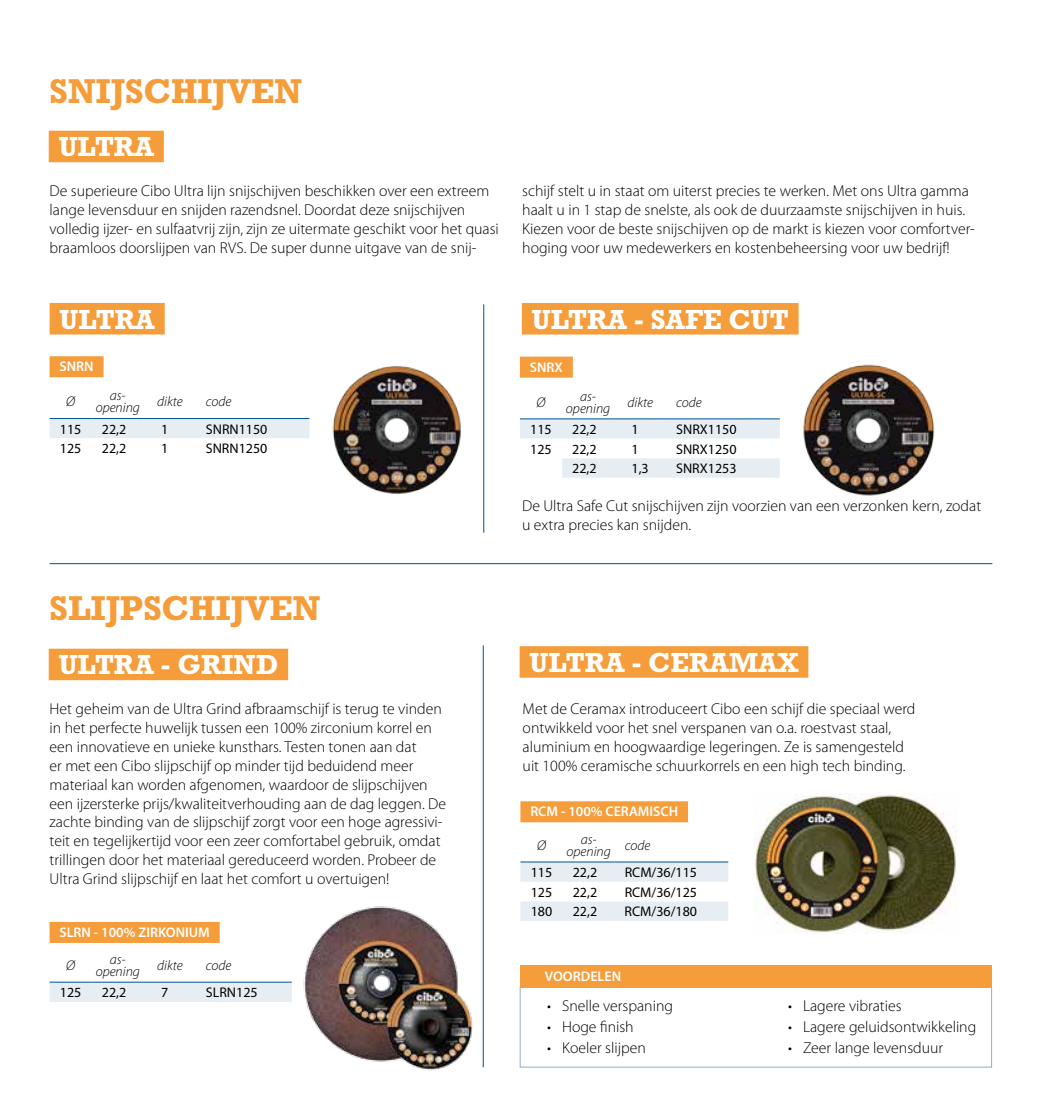
<style>
.page{position:relative;width:1042px;height:1117px;background:#fff}
.page>*{position:absolute;margin:0;border:0;box-sizing:border-box;transform-origin:0 0}
.t1{font:700 35px "Rockwell";color:#f59d3b}
.t2{font:700 28px "Rockwell";color:#fff}
.t3{font:300 15.75px/18.9px "Myriad Pro";color:#000}
.t4{font:14px "Myriad Pro";color:#000}
.t5{font:italic 300 14px/12.2px "Myriad Pro";color:#000}
.t6{font:600 14px "Myriad Pro";color:#fff}
</style>
<div class="page">
<hr style="left:483px;top:304px;width:1px;height:228px;background:#005092">
<hr style="left:50px;top:563px;width:942px;height:1px;background:#005092">
<hr style="left:483px;top:645px;width:1px;height:422px;background:#005092">
<div style="left:49px;top:648px;width:239px;height:32px;background:#f59d3b"></div>
<div style="left:520px;top:646px;width:288px;height:31px;background:#f59d3b"></div>
<div style="left:50px;top:982px;width:242px;height:19px;background:#e6eef4"></div>
<hr style="left:50px;top:981px;width:42px;height:1px;background:#005092">
<hr style="left:92px;top:981px;width:52px;height:1px;background:#005092">
<hr style="left:144px;top:981px;width:52px;height:1px;background:#005092">
<hr style="left:196px;top:981px;width:96px;height:1px;background:#005092">
<div style="left:50px;top:921px;width:170px;height:21px;background:#f59d3b"></div>
<svg style="left:520px;top:862px;width:208px;height:58px"></svg>
<hr style="left:520px;top:861px;width:43px;height:1px;background:#005092">
<hr style="left:563px;top:861px;width:52px;height:1px;background:#005092">
<hr style="left:615px;top:861px;width:113px;height:1px;background:#005092">
<div style="left:520px;top:801px;width:168px;height:21px;background:#f59d3b"></div>
<div style="left:520px;top:964px;width:472px;height:23px;background:#f59d3b"></div>
<img style="left:303px;top:906px;width:170px;height:165px">
<img style="left:755px;top:793px;width:202px;height:140px">
<div style="left:49px;top:131px;width:115px;height:31px;background:#f59d3b"></div>
<div style="left:50px;top:303px;width:115px;height:31px;background:#f59d3b"></div>
<div style="left:50px;top:419px;width:238px;height:19px;background:#e6eef4"></div>
<hr style="left:50px;top:418px;width:42px;height:1px;background:#005092">
<hr style="left:92px;top:418px;width:52px;height:1px;background:#005092">
<hr style="left:144px;top:418px;width:52px;height:1px;background:#005092">
<hr style="left:196px;top:418px;width:113px;height:1px;background:#005092">
<div style="left:50px;top:356px;width:54px;height:21px;background:#f59d3b"></div>
<svg style="left:523px;top:419px;width:238px;height:58px"></svg>
<hr style="left:520px;top:418px;width:42px;height:1px;background:#005092">
<hr style="left:562px;top:418px;width:52px;height:1px;background:#005092">
<hr style="left:614px;top:418px;width:52px;height:1px;background:#005092">
<hr style="left:666px;top:418px;width:114px;height:1px;background:#005092">
<div style="left:520px;top:356px;width:53px;height:21px;background:#f59d3b"></div>
<div style="left:522px;top:303px;width:276px;height:31px;background:#f59d3b"></div>
<img style="left:761px;top:364px;width:174px;height:132px">
<img style="left:288px;top:359px;width:235px;height:155px">
<h1 class="t1" style="left:50px;top:70px;width:254px">SNIJSCHIJVEN</h1>
<h2 class="t2" style="left:59px;top:130px;width:97px">ULTRA</h2>
<p class="t3" style="left:50px;top:182px;width:451px">De superieure Cibo Ultra lijn snijschijven beschikken over een extreem lange levensduur en snijden razendsnel. Doordat deze snijschijven volledig ijzer- en sulfaatvrij zijn, zijn ze uitermate geschikt voor het quasi braamloos doorslijpen van RVS. De super dunne uitgave van de snij-</p>
<p class="t3" style="left:522px;top:182px;width:454px">schijf stelt u in staat om uiterst precies te werken. Met ons Ultra gamma haalt u in 1 stap de snelste, als ook de duurzaamste snijschijven in huis.<br>Kiezen voor de beste snijschijven op de markt is kiezen voor comfortver&shy;hoging voor uw medewerkers en kostenbeheersing voor uw bedrijf!</p>
<h2 class="t2" style="left:60px;top:302px;width:97px">ULTRA</h2>
<h2 class="t2" style="left:532px;top:302px;width:258px">ULTRA - SAFE CUT</h2>
<p class="t6" style="left:59px;top:359px;width:36px">SNRN</p>
<p class="t6" style="left:530px;top:359px;width:35px">SNRX</p>
<p class="t5" style="left:66px;top:396px;width:11px">Ø</p>
<p class="t5" style="left:96px;top:389px;width:89px;text-indent:14px">as-<br>opening dikte</p>
<p class="t5" style="left:206px;top:396px;width:27px">code</p>
<p class="t4" style="left:60px;top:421px;width:23px">115</p>
<p class="t4" style="left:102px;top:421px;width:26px">22,2</p>
<p class="t4" style="left:161px;top:421px;width:9px">1</p>
<p class="t4" style="left:206px;top:421px;width:63px">SNRN1150</p>
<p class="t4" style="left:60px;top:441px;width:23px">125</p>
<p class="t4" style="left:102px;top:441px;width:26px">22,2</p>
<p class="t4" style="left:161px;top:441px;width:9px">1</p>
<p class="t4" style="left:206px;top:441px;width:63px">SNRN1250</p>
<p class="t5" style="left:536px;top:396px;width:11px">Ø</p>
<p class="t5" style="left:566px;top:390px;width:89px;text-indent:14px">as-<br>opening dikte</p>
<p class="t5" style="left:676px;top:396px;width:27px">code</p>
<p class="t4" style="left:530px;top:422px;width:23px">115</p>
<p class="t4" style="left:572px;top:422px;width:26px">22,2</p>
<p class="t4" style="left:631px;top:422px;width:9px">1</p>
<p class="t4" style="left:676px;top:422px;width:62px">SNRX1150</p>
<p class="t4" style="left:530px;top:442px;width:23px">125</p>
<p class="t4" style="left:572px;top:441px;width:26px">22,2</p>
<p class="t4" style="left:631px;top:441px;width:9px">1</p>
<p class="t4" style="left:676px;top:441px;width:62px">SNRX1250</p>
<p class="t4" style="left:572px;top:461px;width:26px">22,2</p>
<p class="t4" style="left:631px;top:461px;width:19px">1,3</p>
<p class="t4" style="left:676px;top:461px;width:62px">SNRX1253</p>
<p class="t3" style="left:522px;top:496px;width:461px">De Ultra Safe Cut snijschijven zijn voorzien van een verzonken kern, zodat u extra precies kan snijden.</p>
<h1 class="t1" style="left:50px;top:587px;width:272px">SLIJPSCHIJVEN</h1>
<h2 class="t2" style="left:59px;top:648px;width:221px">ULTRA - GRIND</h2>
<h2 class="t2" style="left:529px;top:645px;width:270px">ULTRA - CERAMAX</h2>
<p class="t3" style="left:50px;top:699px;width:398px">Het geheim van de Ultra Grind afbraamschijf is terug te vinden in het perfecte huwelijk tussen een 100% zirconium korrel en een innovatieve en unieke kunsthars. Testen tonen aan dat<br>er met een Cibo slijpschijf op minder tijd beduidend meer materiaal kan worden afgenomen, waardoor de slijpschijven een ijzersterke prijs/kwaliteitverhouding aan de dag leggen. De zachte binding van de slijpschijf zorgt voor een hoge agressivi&shy;teit en tegelijkertijd voor een zeer comfortabel gebruik, omdat trillingen door het materiaal gereduceerd worden. Probeer de Ultra Grind slijpschijf en laat het comfort u overtuigen!</p>
<p class="t3" style="left:523px;top:699px;width:394px">Met de Ceramax introduceert Cibo een schijf die speciaal werd ontwikkeld voor het snel verspanen van o.a. roestvast staal, aluminium en hoogwaardige legeringen. Ze is samengesteld uit 100% ceramische schuurkorrels en een high tech binding.</p>
<p class="t6" style="left:530px;top:803px;width:149px">RCM - 100% CERAMISCH</p>
<p class="t5" style="left:537px;top:839px;width:11px">Ø</p>
<p class="t5" style="left:566px;top:833px;width:85px;text-indent:14px">as-<br>opening code</p>
<p class="t4" style="left:531px;top:864px;width:23px">115</p>
<p class="t4" style="left:573px;top:864px;width:26px">22,2</p>
<p class="t4" style="left:625px;top:864px;width:74px">RCM/36/115</p>
<p class="t4" style="left:531px;top:884px;width:23px">125</p>
<p class="t4" style="left:573px;top:884px;width:26px">22,2</p>
<p class="t4" style="left:625px;top:884px;width:74px">RCM/36/125</p>
<p class="t4" style="left:531px;top:903px;width:23px">180</p>
<p class="t4" style="left:573px;top:903px;width:26px">22,2</p>
<p class="t4" style="left:624px;top:903px;width:74px">RCM/36/180</p>
<p class="t6" style="left:59px;top:924px;width:152px">SLRN - 100% ZIRKONIUM</p>
<p class="t5" style="left:66px;top:959px;width:11px">Ø</p>
<p class="t5" style="left:96px;top:953px;width:89px;text-indent:14px">as-<br>opening dikte</p>
<p class="t5" style="left:206px;top:959px;width:27px">code</p>
<p class="t4" style="left:60px;top:984px;width:23px">125</p>
<p class="t4" style="left:102px;top:984px;width:26px">22,2</p>
<p class="t4" style="left:161px;top:984px;width:9px">7</p>
<p class="t4" style="left:206px;top:984px;width:53px">SLRN125</p>
<p class="t6" style="left:545px;top:968px;width:78px">VOORDELEN</p>
<p class="t3" style="left:547px;top:996px;width:127px">• Snelle verspaning</p>
<p class="t3" style="left:547px;top:1017px;width:88px">• Hoge finish</p>
<p class="t3" style="left:547px;top:1037px;width:100px">• Koeler slijpen</p>
<p class="t3" style="left:788px;top:996px;width:115px">• Lagere vibraties</p>
<p class="t3" style="left:788px;top:1017px;width:190px">• Lagere geluidsontwikkeling</p>
<p class="t3" style="left:788px;top:1037px;width:157px">• Zeer lange levensduur</p>
</div>
